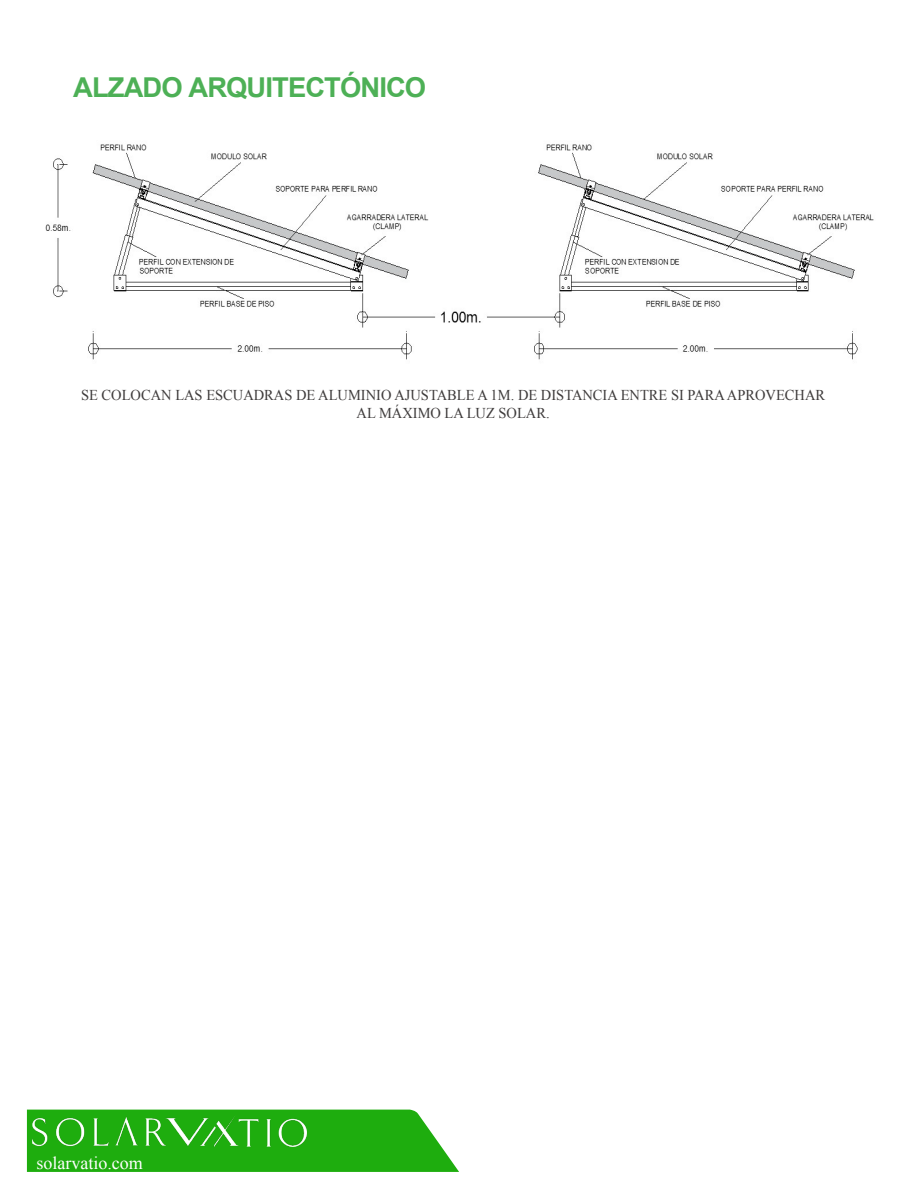
<style>
.page{position:relative;width:918px;height:1188px;background:#fff}
.page>*{position:absolute;margin:0;border:0;box-sizing:border-box;transform-origin:0 0}
.t1{font:700 27.3px "Arial";letter-spacing:-.035em;color:#4db056}
.t2{font:18px "Times New Roman";color:#fff}
.t3{font:15px/18px "Times New Roman";color:#3f3c3c;text-align:center}
</style>
<div class="page">
<svg style="left:27px;top:1110px;width:432px;height:62px;background:#2eb31f"></svg>
<img style="left:32px;top:1116px;width:274px;height:31px">
<img style="left:45px;top:144px;width:829px;height:216px">
<h1 class="t1" style="left:73px;top:68px;width:354px">ALZADO ARQUITECTÓNICO</h1>
<p class="t3" style="left:81px;top:386px;width:746px">SE COLOCAN LAS ESCUADRAS DE ALUMINIO AJUSTABLE A 1M. DE DISTANCIA ENTRE SI PARA APROVECHAR<br>AL MÁXIMO LA LUZ SOLAR.</p>
<p class="t2" style="left:36px;top:1150px;width:108px">solarvatio.com</p>
</div>
